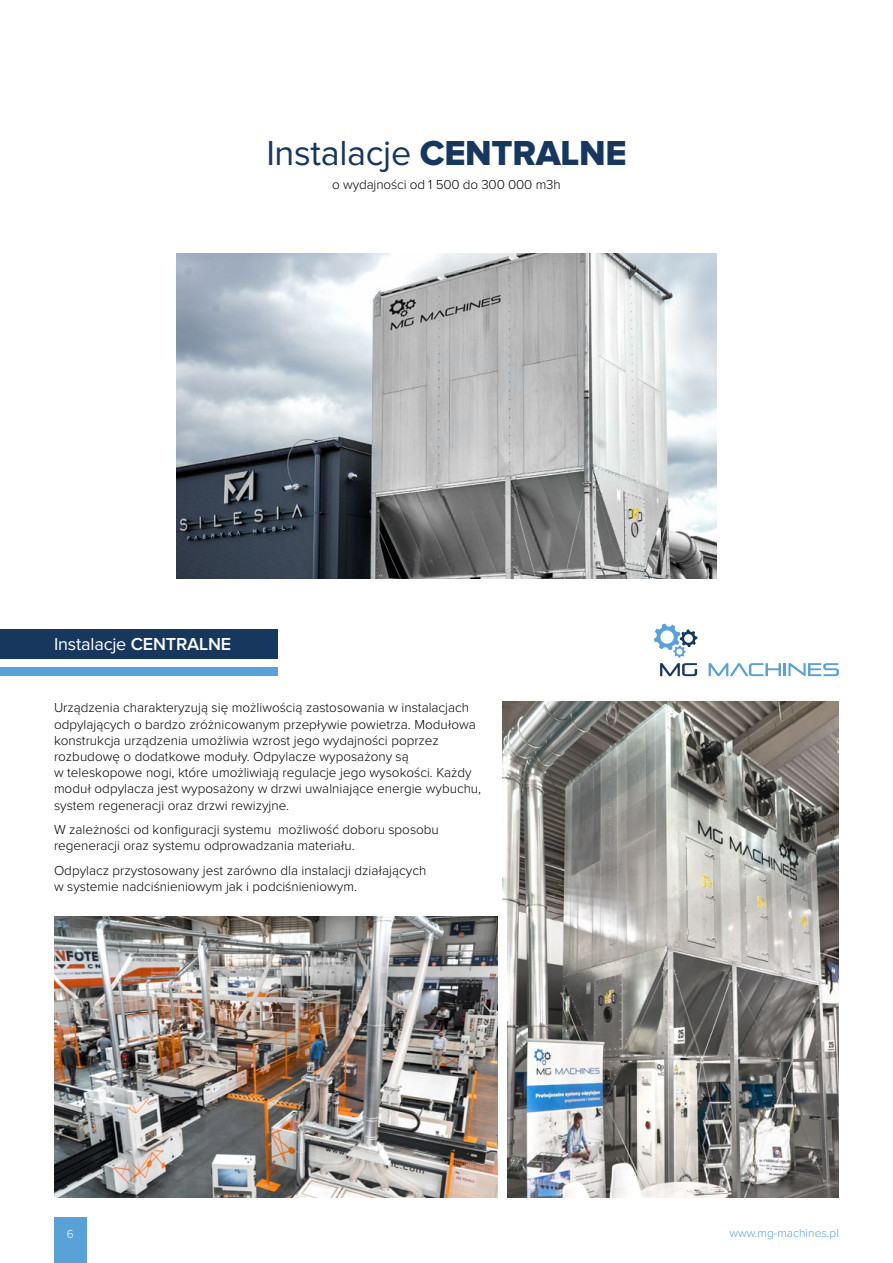
<style>
.page{position:relative;width:893px;height:1263px;background:#fff}
.page>*{position:absolute;margin:0;border:0;box-sizing:border-box;transform-origin:0 0}
.t1{font:36px "Proxima Nova";letter-spacing:-.01em;color:#17375f}
.t2{font:18px "Proxima Nova";letter-spacing:-.01em;color:#fff}
.t3{font:300 13.5px/16.2px "Proxima Nova";color:#000}
.t4{font:300 12px "Proxima Nova";color:#5aa1d8}
.t5{font:300 12px "Proxima Nova";color:#fff}
.s1{font-family:"Proxima Nova Extrabld"}
.s2{font-weight:600}
</style>
<div class="page">
<img style="left:177px;top:253px;width:539px;height:326px">
<svg style="left:709px;top:663px;width:130px;height:13px"></svg>
<svg style="left:654px;top:624px;width:43px;height:52px"></svg>
<img style="left:503px;top:702px;width:336px;height:496px">
<img style="left:54px;top:917px;width:444px;height:281px">
<div style="left:54px;top:1218px;width:33px;height:45px;background:#5aa1d8"></div>
<div style="left:499px;top:903px;width:8px;height:302px;background:#fff"></div>
<div style="left:0;top:668px;width:277px;height:8px;background:#5aa1d8"></div>
<div style="left:0;top:629px;width:277px;height:30px;background:#17375f"></div>
<h1 class="t1" style="left:266px;top:136px;width:362px">Instalacje <span class="s1">CENTRALNE</span></h1>
<p class="t3" style="left:332px;top:177px;width:230px">o wydajności od 1 500 do 300 000 m3h</p>
<h2 class="t2" style="left:54px;top:635px;width:179px">Instalacje <span class="s2">CENTRALNE</span></h2>
<p class="t3" style="left:54px;top:700px;width:429px">Urządzenia charakteryzują się możliwością zastosowania w instalacjach odpylających o bardzo zróżnicowanym przepływie powietrza. Modułowa konstrukcja urządzenia umożliwia wzrost jego wydajności poprzez rozbudowę o dodatkowe moduły. Odpylacze wyposażony są<br>w teleskopowe nogi, które umożliwiają regulacje jego wysokości. Każdy moduł odpylacza jest wyposażony w drzwi uwalniające energie wybuchu, system regeneracji oraz drzwi rewizyjne.</p>
<p class="t3" style="left:54px;top:822px;width:386px">W zależności od konfiguracji systemu możliwość doboru sposobu regeneracji oraz systemu odprowadzania materiału.</p>
<p class="t3" style="left:54px;top:863px;width:374px">Odpylacz przystosowany jest zarówno dla instalacji działających w systemie nadciśnieniowym jak i podciśnieniowym.</p>
<p class="t5" style="left:67px;top:1228px;width:9px">6</p>
<p class="t4" style="left:730px;top:1228px;width:111px">www.mg-machines.pl</p>
</div>
